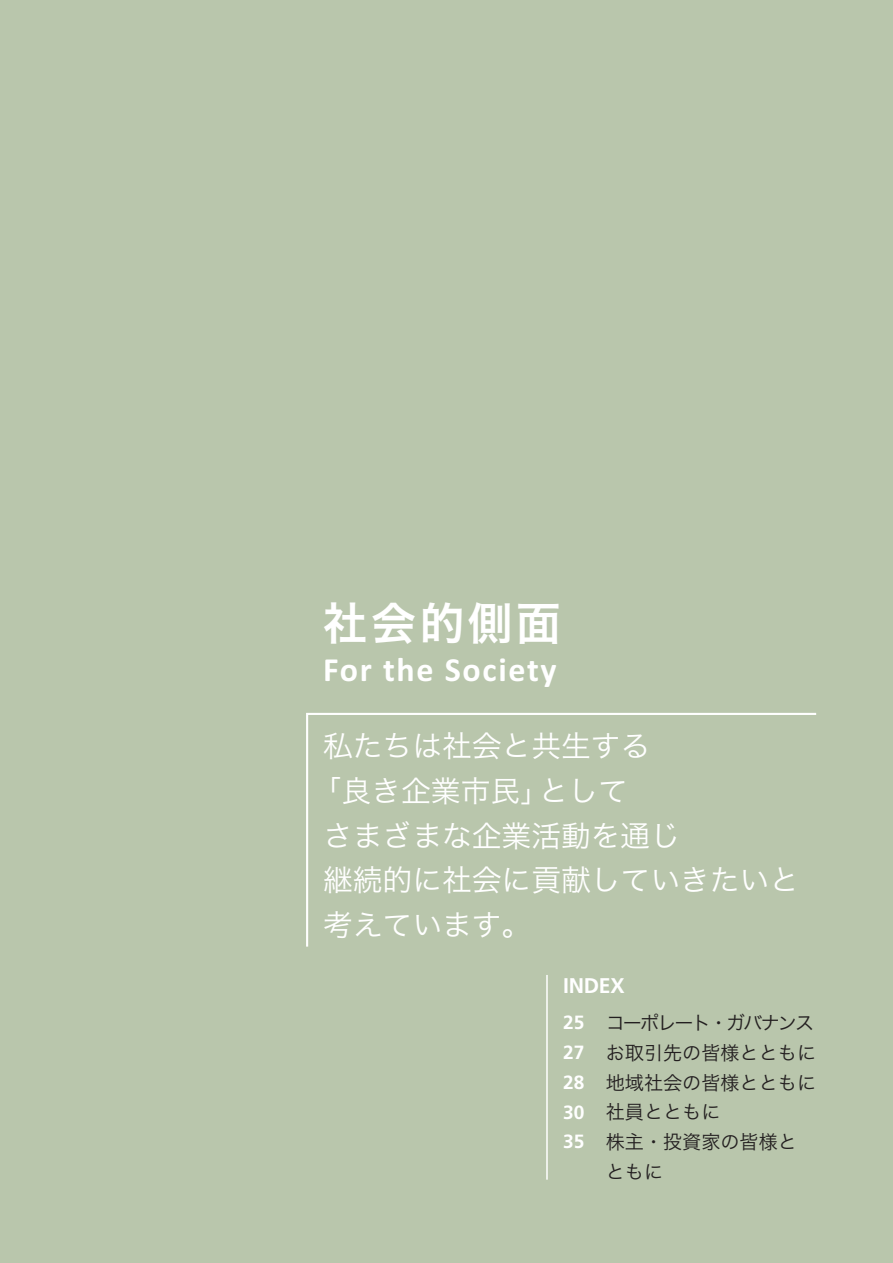
<style>
.page{position:relative;width:893px;height:1263px;background:#b9c6ac}
.page>*{position:absolute;margin:0;border:0;box-sizing:border-box;transform-origin:0 0}
.t1{font:44.7px "Hira Kaku Pro W6 90 msp RKSJ H";letter-spacing:.085em;color:#fff}
.t2{font:700 34.05px "Calibri";letter-spacing:.05em;color:#fff}
.t3{font:29.7px "Hira Kaku Pro W3 90 msp RKSJ H";color:#fff}
.t4{font:700 21.3px "Frutiger";letter-spacing:-.015em;color:#fff}
.t5{font:19.2px "Hira Kaku Pro W3 90 msp RKSJ H";color:#231f20}
.t6{font:19.2px "Hira Kaku Pro W3 90 msp RKSJ H";letter-spacing:-.1em;color:#231f20}
.s1{font-family:"Frutiger";font-weight:700;color:#fff}
</style>
<div class="page">
<hr style="left:546px;top:975px;width:2px;height:205px;background:#fff">
<svg style="left:306px;top:712px;width:511px;height:235px"></svg>
<h1 class="t1" style="left:323px;top:606px;width:240px">社会的側面</h1>
<p class="t2" style="left:323px;top:650px;width:235px">For the Society</p>
<p class="t3" style="left:323px;top:735px;width:329px">私たちは社会と共生する</p>
<p class="t3" style="left:312px;top:780px;width:318px">「良き企業市民」として</p>
<p class="t3" style="left:323px;top:824px;width:359px">さまざまな企業活動を通じ</p>
<p class="t3" style="left:323px;top:869px;width:478px">継続的に社会に貢献していきたいと</p>
<p class="t3" style="left:323px;top:914px;width:210px">考えています。</p>
<p class="t4" style="left:563px;top:977px;width:63px">INDEX</p>
<p class="t6" style="left:563px;top:1016px;width:252px"><span class="s1">25</span> コーポレート・ガバナンス</p>
<p class="t5" style="left:563px;top:1045px;width:254px"><span class="s1">27</span> お取引先の皆様とともに</p>
<p class="t5" style="left:563px;top:1075px;width:254px"><span class="s1">28</span> 地域社会の皆様とともに</p>
<p class="t5" style="left:563px;top:1105px;width:159px"><span class="s1">30</span> 社員とともに</p>
<p class="t5" style="left:563px;top:1135px;width:235px"><span class="s1">35</span> 株主・投資家の皆様と</p>
<p class="t5" style="left:606px;top:1164px;width:59px">ともに</p>
</div>
